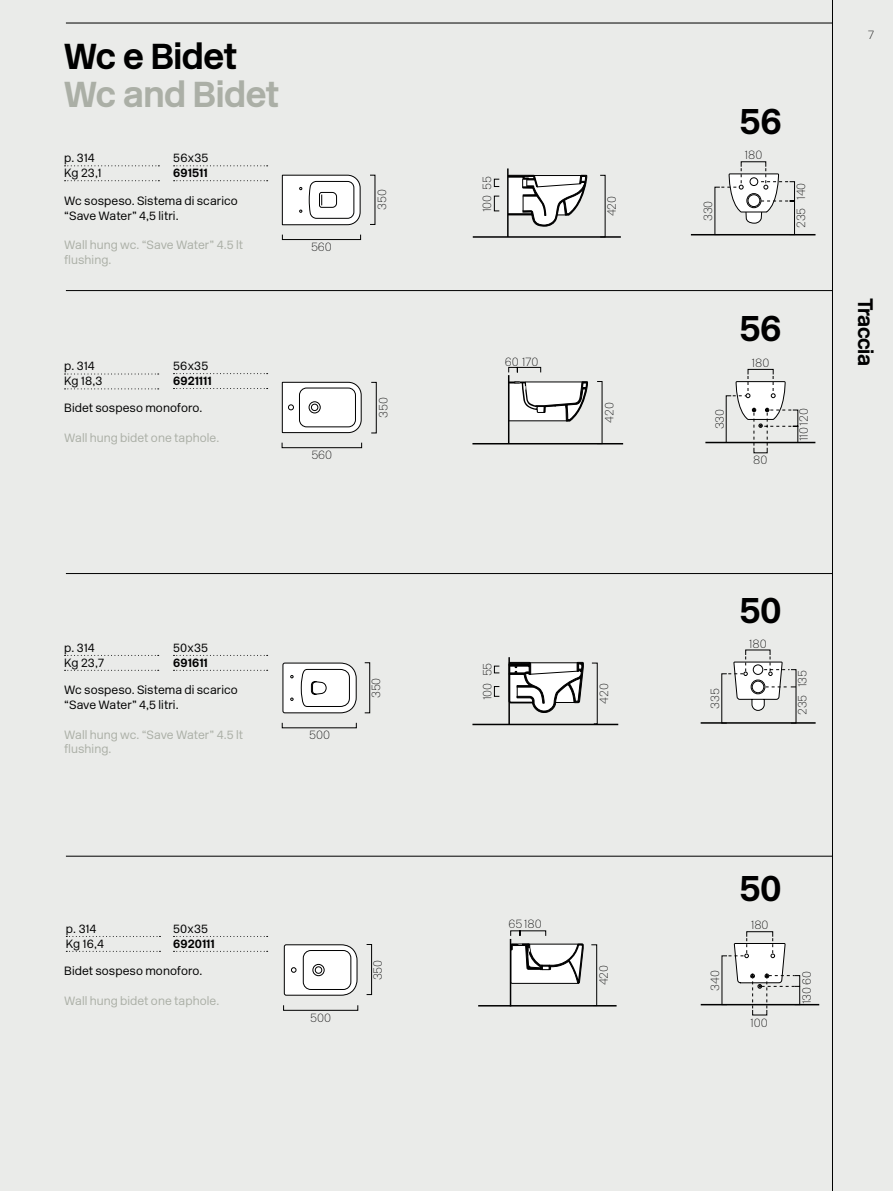
<style>
.page{position:relative;width:893px;height:1191px;background:#eaebe9}
.page>*{position:absolute;margin:0;border:0;box-sizing:border-box;transform-origin:0 0}
.t1{font:700 36px "New Rail Alphabet";letter-spacing:-.015em;color:#000}
.t2{font:700 36px "New Rail Alphabet";letter-spacing:-.01em;color:#abafa6}
.t3{font:700 21px "New Rail Alphabet";letter-spacing:-.03em;color:#000}
.t4{font:300 12px/14.9px "New Rail Alphabet";letter-spacing:.005em;color:#000}
.t5{font:300 12px/14.9px "New Rail Alphabet";letter-spacing:.005em;color:#abafa6}
.t6{font:12px "New Rail Alphabet Off White";color:#000}
.t7{font:700 12px "New Rail Alphabet";letter-spacing:.01em;color:#000}
</style>
<div class="page">
<hr style="left:0;top:0;width:1px;height:1191px;background:#000">
<hr style="left:66px;top:290px;width:766px;height:1px;background:#000">
<hr style="left:66px;top:573px;width:766px;height:1px;background:#000">
<hr style="left:66px;top:855px;width:766px;height:1px;background:#000">
<hr style="left:832px;top:0;width:1px;height:1191px;background:#000">
<hr style="left:66px;top:23px;width:766px;height:1px;background:#000">
<svg style="left:282px;top:382px;width:95px;height:67px"></svg>
<hr style="left:472px;top:443px;width:151px;height:1px;background:#000">
<hr style="left:508px;top:375px;width:1px;height:69px;background:#000">
<svg style="left:508px;top:366px;width:34px;height:7px"></svg>
<svg style="left:509px;top:379px;width:79px;height:51px"></svg>
<hr style="left:472px;top:723px;width:146px;height:2px;background:#000">
<svg style="left:494px;top:657px;width:103px;height:69px"></svg>
<hr style="left:705px;top:442px;width:110px;height:1px;background:#000">
<svg style="left:726px;top:369px;width:72px;height:84px"></svg>
<hr style="left:701px;top:722px;width:115px;height:1px;background:#000">
<svg style="left:707px;top:649px;width:103px;height:74px"></svg>
<svg style="left:173px;top:655px;width:95px;height:1px"></svg>
<svg style="left:173px;top:662px;width:197px;height:67px"></svg>
<svg style="left:173px;top:373px;width:95px;height:1px"></svg>
<svg style="left:173px;top:388px;width:95px;height:1px"></svg>
<svg style="left:65px;top:655px;width:94px;height:1px"></svg>
<svg style="left:65px;top:670px;width:94px;height:1px"></svg>
<svg style="left:65px;top:373px;width:94px;height:1px"></svg>
<svg style="left:65px;top:388px;width:94px;height:1px"></svg>
<svg style="left:174px;top:165px;width:94px;height:1px"></svg>
<svg style="left:65px;top:165px;width:94px;height:1px"></svg>
<svg style="left:65px;top:180px;width:94px;height:1px"></svg>
<svg style="left:174px;top:175px;width:205px;height:117px"></svg>
<hr style="left:473px;top:236px;width:148px;height:2px;background:#000">
<svg style="left:494px;top:168px;width:111px;height:69px"></svg>
<hr style="left:691px;top:234px;width:124px;height:1px;background:#000">
<svg style="left:715px;top:161px;width:80px;height:73px"></svg>
<div style="left:366px;top:944px;width:6px;height:50px;border:1px solid #000"></div>
<svg style="left:283px;top:944px;width:76px;height:67px"></svg>
<hr style="left:478px;top:1005px;width:139px;height:1px;background:#000">
<hr style="left:488px;top:1146px;width:119px;height:1px;background:#000">
<svg style="left:509px;top:930px;width:88px;height:77px"></svg>
<hr style="left:693px;top:910px;width:136px;height:1px;background:#000">
<hr style="left:701px;top:1004px;width:118px;height:1px;background:#000">
<svg style="left:722px;top:910px;width:78px;height:98px"></svg>
<svg style="left:173px;top:936px;width:95px;height:1px"></svg>
<svg style="left:173px;top:951px;width:95px;height:1px"></svg>
<svg style="left:66px;top:936px;width:94px;height:1px"></svg>
<svg style="left:66px;top:951px;width:94px;height:1px"></svg>
<p class="t6" style="left:868px;top:27px;width:7px">7</p>
<h1 class="t1" style="left:64px;top:33px;width:174px">Wc e Bidet</h1>
<h1 class="t2" style="left:64px;top:70px;width:217px">Wc and Bidet</h1>
<h1 class="t1" style="left:739px;top:97px;width:44px">56</h1>
<p class="t4" style="left:64px;top:150px;width:39px">p. 314<br>Kg 23,1</p>
<p class="t4" style="left:173px;top:150px;width:37px">56x35</p>
<p class="t7" style="left:173px;top:165px;width:36px">691511</p>
<p class="t4" style="left:64px;top:193px;width:175px">Wc sospeso. Sistema di scarico “Save Water” 4,5 litri.</p>
<p class="t5" style="left:64px;top:237px;width:180px">Wall hung wc. “Save Water” 4.5 lt flushing.</p>
<p class="t6" style="left:311px;top:239px;width:22px">560</p>
<p class="t6" style="left:374px;top:210px;width:22px;rotate:-90deg">350</p>
<p class="t6" style="left:750px;top:141px;width:22px">560</p>
<p class="t6" style="left:745px;top:148px;width:19px">180</p>
<p class="t6" style="left:479px;top:212px;width:38px;rotate:-90deg">100 55</p>
<p class="t6" style="left:793px;top:200px;width:19px;rotate:-90deg">140</p>
<p class="t6" style="left:793px;top:228px;width:22px;rotate:-90deg">235</p>
<p class="t6" style="left:604px;top:216px;width:22px;rotate:-90deg">420</p>
<p class="t6" style="left:701px;top:221px;width:22px;rotate:-90deg">330</p>
<p class="t4" style="left:64px;top:358px;width:40px">p. 314<br>Kg 18,3</p>
<p class="t4" style="left:173px;top:358px;width:37px">56x35</p>
<p class="t7" style="left:173px;top:372px;width:40px">6921111</p>
<p class="t6" style="left:505px;top:354px;width:35px">60 170</p>
<h1 class="t1" style="left:739px;top:304px;width:44px">56</h1>
<p class="t6" style="left:751px;top:356px;width:19px">180</p>
<h2 class="t3" style="left:879px;top:298px;width:69px;rotate:90deg">Traccia</h2>
<p class="t4" style="left:64px;top:400px;width:140px">Bidet sospeso monoforo.</p>
<p class="t5" style="left:64px;top:430px;width:157px">Wall hung bidet one taphole.</p>
<p class="t6" style="left:376px;top:418px;width:22px;rotate:-90deg">350</p>
<p class="t6" style="left:602px;top:422px;width:22px;rotate:-90deg">420</p>
<p class="t6" style="left:712px;top:429px;width:22px;rotate:-90deg">330</p>
<p class="t6" style="left:796px;top:441px;width:34px;rotate:-90deg">110120</p>
<p class="t6" style="left:311px;top:447px;width:22px">560</p>
<p class="t6" style="left:312px;top:454px;width:19px">180</p>
<p class="t6" style="left:753px;top:452px;width:16px">80</p>
<h1 class="t1" style="left:739px;top:586px;width:44px">50</h1>
<p class="t4" style="left:64px;top:640px;width:41px">p. 314<br>Kg 23,7</p>
<p class="t4" style="left:173px;top:640px;width:37px">50x35</p>
<p class="t7" style="left:173px;top:654px;width:36px">691611</p>
<p class="t4" style="left:64px;top:682px;width:175px">Wc sospeso. Sistema di scarico “Save Water” 4,5 litri.</p>
<p class="t5" style="left:64px;top:726px;width:180px">Wall hung wc. “Save Water” 4.5 lt flushing.</p>
<p class="t6" style="left:309px;top:727px;width:22px">500</p>
<p class="t6" style="left:368px;top:698px;width:22px;rotate:-90deg">350</p>
<p class="t6" style="left:480px;top:676px;width:15px;rotate:-90deg">55</p>
<p class="t6" style="left:480px;top:700px;width:19px;rotate:-90deg">100</p>
<p class="t6" style="left:596px;top:703px;width:22px;rotate:-90deg">420</p>
<p class="t6" style="left:707px;top:708px;width:22px;rotate:-90deg">335</p>
<p class="t6" style="left:749px;top:636px;width:19px">180</p>
<p class="t6" style="left:795px;top:687px;width:19px;rotate:-90deg">135</p>
<p class="t6" style="left:795px;top:715px;width:22px;rotate:-90deg">235</p>
<h1 class="t1" style="left:739px;top:864px;width:44px">50</h1>
<p class="t4" style="left:66px;top:921px;width:40px">p. 314<br>Kg 16,4</p>
<p class="t4" style="left:173px;top:921px;width:37px">50x35</p>
<p class="t7" style="left:173px;top:935px;width:43px">6920111</p>
<p class="t6" style="left:508px;top:916px;width:35px">65 180</p>
<p class="t6" style="left:751px;top:917px;width:19px">180</p>
<p class="t4" style="left:64px;top:963px;width:140px">Bidet sospeso monoforo.</p>
<p class="t5" style="left:64px;top:993px;width:157px">Wall hung bidet one taphole.</p>
<p class="t6" style="left:370px;top:980px;width:22px;rotate:-90deg">350</p>
<p class="t6" style="left:596px;top:985px;width:22px;rotate:-90deg">420</p>
<p class="t6" style="left:708px;top:990px;width:22px;rotate:-90deg">340</p>
<p class="t6" style="left:799px;top:1004px;width:35px;rotate:-90deg">130 60</p>
<p class="t6" style="left:310px;top:1009px;width:22px">500</p>
<p class="t6" style="left:750px;top:1014px;width:19px">100</p>
</div>
